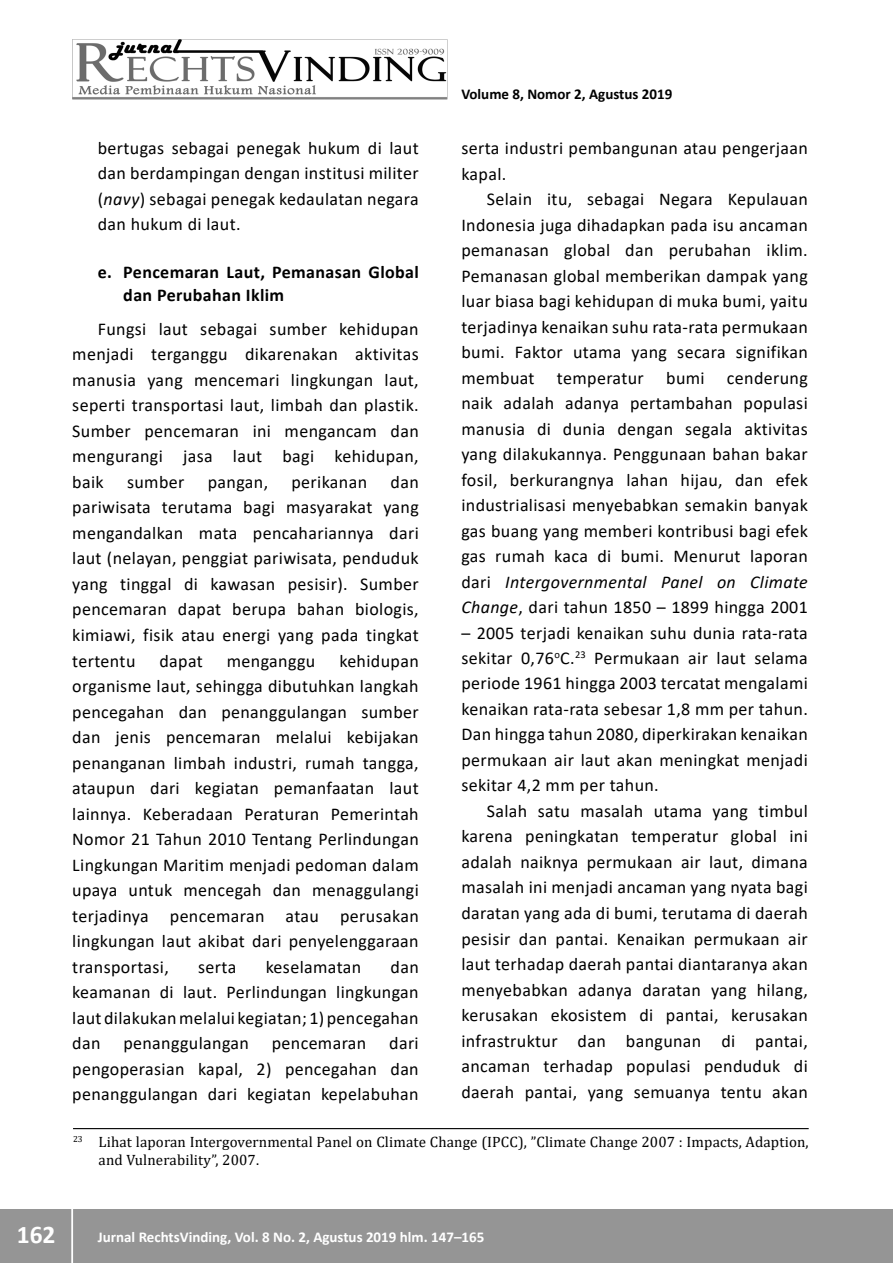
<style>
.page{position:relative;width:893px;height:1263px;background:#fff}
.page>*{position:absolute;margin:0;border:0;box-sizing:border-box;transform-origin:0 0}
.t1{font:700 25.5px "Calibri";color:#fff}
.t2{font:18px/25.5px "Calibri";letter-spacing:.02em;color:#000;text-align:justify}
.t3{font:700 18px/22.5px "Calibri";letter-spacing:.02em;color:#000}
.t4{font:15px/18px "Cambria";letter-spacing:.01em;color:#000}
.t5{font:700 15px "Calibri";color:#fff}
.t6{font:700 15px "Calibri";color:#000}
.s1{font-style:italic}
</style>
<div class="page">
<div style="left:0;top:1209px;width:893px;height:54px;background:#959595"></div>
<hr style="left:72px;top:1206px;width:1px;height:57px;background:#fff">
<img style="left:72px;top:39px;width:375px;height:60px">
<hr style="left:73px;top:1128px;width:736px;height:1px;background:#000">
<p class="t6" style="left:461px;top:84px;width:212px">Volume 8, Nomor 2, Agustus 2019</p>
<p class="t2" style="left:98px;top:135px;width:322px">bertugas sebagai penegak hukum di laut dan berdampingan dengan institusi militer (<span class="s1">navy</span>) sebagai penegak kedaulatan negara dan hukum di laut.</p>
<p class="t3" style="left:123px;top:261px;width:297px;text-indent:-26px">e. Pencemaran Laut, Pemanasan Global dan Perubahan Iklim</p>
<p class="t2" style="left:72px;top:316px;width:348px;text-indent:26px">Fungsi laut sebagai sumber kehidupan menjadi terganggu dikarenakan aktivitas manusia yang mencemari lingkungan laut, seperti transportasi laut, limbah dan plastik.<br>Sumber pencemaran ini mengancam dan mengurangi jasa laut bagi kehidupan, baik</p>
<p class="t2" style="left:461px;top:135px;width:348px">serta industri pembangunan atau pengerjaan kapal.</p>
<p class="t2" style="left:461px;top:186px;width:348px;text-indent:26px">Selain itu, sebagai Negara Kepulauan Indonesia juga dihadapkan pada isu ancaman pemanasan global dan perubahan iklim.<br>Pemanasan global memberikan dampak yang luar biasa bagi kehidupan di muka bumi, yaitu terjadinya kenaikan suhu rata-rata permukaan bumi. Faktor utama yang secara signifikan membuat temperatur bumi cenderung naik adalah adanya pertambahan populasi manusia di dunia dengan segala aktivitas yang dilakukannya. Penggunaan bahan bakar fosil, berkurangnya lahan hijau, dan efek industrialisasi menyebabkan semakin banyak gas buang yang memberi kontribusi bagi efek gas rumah kaca di bumi. Menurut laporan dari <span class="s1">Intergovernmental Panel on Climate Change</span>, dari tahun 1850 – 1899 hingga 2001</p>
<p class="t2" style="left:461px;top:619px;width:348px">– 2005 terjadi kenaikan suhu dunia rata-rata sekitar 0,76<sup>o</sup>C.<sup>23</sup> Permukaan air laut selama periode 1961 hingga 2003 tercatat mengalami kenaikan rata-rata sebesar 1,8 mm per tahun.<br>Dan hingga tahun 2080, diperkirakan kenaikan permukaan air laut akan meningkat menjadi sekitar 4,2 mm per tahun.</p>
<p class="t2" style="left:461px;top:798px;width:348px;text-indent:26px">Salah satu masalah utama yang timbul karena peningkatan temperatur global ini adalah naiknya permukaan air laut, dimana masalah ini menjadi ancaman yang nyata bagi daratan yang ada di bumi, terutama di daerah pesisir dan pantai. Kenaikan permukaan air laut terhadap daerah pantai diantaranya akan menyebabkan adanya daratan yang hilang, kerusakan ekosistem di pantai, kerusakan infrastruktur dan bangunan di pantai, ancaman terhadap populasi penduduk di daerah pantai, yang semuanya tentu akan</p>
<p class="t4" style="left:99px;top:1133px;width:712px;text-indent:-26px"><sup>23</sup> Lihat laporan Intergovernmental Panel on Climate Change (IPCC), ”Climate Change 2007 : Impacts, Adaption, and Vulnerability”, 2007.</p>
<p class="t2" style="left:127px;top:469px;width:59px">sumber</p>
<p class="t2" style="left:208px;top:469px;width:62px">pangan,</p>
<p class="t2" style="left:291px;top:469px;width:77px">perikanan</p>
<p class="t2" style="left:72px;top:469px;width:348px;text-indent:318px">dan pariwisata terutama bagi masyarakat yang mengandalkan mata pencahariannya dari laut (nelayan, penggiat pariwisata, penduduk yang tinggal di kawasan pesisir). Sumber pencemaran dapat berupa bahan biologis, kimiawi, fisik atau energi yang pada tingkat tertentu</p>
<p class="t2" style="left:72px;top:647px;width:348px;text-indent:267px">kehidupan organisme laut, sehingga dibutuhkan langkah pencegahan dan penanggulangan sumber dan jenis pencemaran melalui kebijakan penanganan limbah industri, rumah tangga, ataupun dari kegiatan pemanfaatan laut lainnya. Keberadaan Peraturan Pemerintah Nomor 21 Tahun 2010 Tentang Perlindungan Lingkungan Maritim menjadi pedoman dalam upaya untuk mencegah dan menaggulangi terjadinya pencemaran atau perusakan lingkungan laut akibat dari penyelenggaraan transportasi,</p>
<p class="t2" style="left:159px;top:647px;width:45px">dapat</p>
<p class="t2" style="left:227px;top:647px;width:90px">menganggu</p>
<p class="t2" style="left:198px;top:953px;width:40px">serta</p>
<p class="t2" style="left:266px;top:953px;width:97px">keselamatan</p>
<p class="t2" style="left:72px;top:953px;width:348px;text-indent:318px">dan keamanan di laut. Perlindungan lingkungan laut dilakukan melalui kegiatan; 1) pencegahan dan</p>
<p class="t2" style="left:123px;top:1030px;width:127px">penanggulangan</p>
<p class="t2" style="left:272px;top:1030px;width:96px">pencemaran</p>
<p class="t2" style="left:72px;top:1030px;width:348px;text-indent:317px">dari pengoperasian kapal, 2) pencegahan dan penanggulangan dari kegiatan kepelabuhan</p>
<h1 class="t1" style="left:17px;top:1216px;width:40px">162</h1>
<p class="t5" style="left:98px;top:1227px;width:388px">Jurnal RechtsVinding, Vol. 8 No. 2, Agustus 2019 hlm. 147–165</p>
</div>
